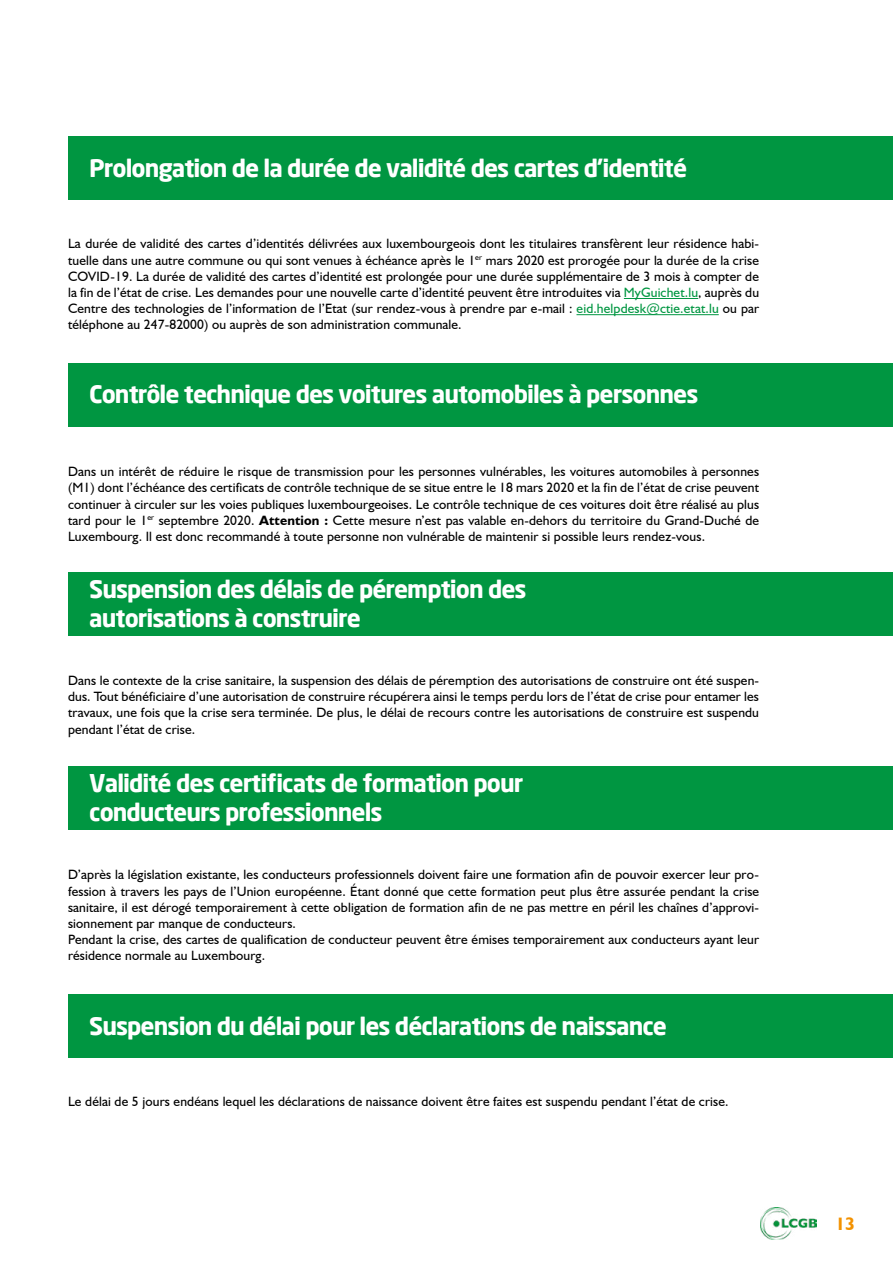
<style>
.page{position:relative;width:893px;height:1263px;background:#fff}
.page>*{position:absolute;margin:0;border:0;box-sizing:border-box;transform-origin:0 0}
.t1{font:700 24px/28.8px "Neo Sans";letter-spacing:-.04em;color:#fff}
.t2{font:700 18px "Humanist 521 BT";color:#f39200}
.t3{font:13.5px/16.2px "Humanist 521 BT";letter-spacing:.01em;color:#000;text-align:justify}
.s1{color:#009641}
.s2{font-weight:700}
</style>
<div class="page">
<img style="left:761px;top:1207px;width:56px;height:33px">
<hr style="left:624px;top:298px;width:74px;height:1px;background:#009641">
<hr style="left:576px;top:314px;width:143px;height:1px;background:#009641">
<div style="left:68px;top:136px;width:825px;height:64px;background:#009641"></div>
<div style="left:68px;top:363px;width:825px;height:63px;background:#009641"></div>
<div style="left:68px;top:572px;width:825px;height:64px;background:#009641"></div>
<div style="left:68px;top:766px;width:825px;height:64px;background:#009641"></div>
<div style="left:68px;top:994px;width:825px;height:64px;background:#009641"></div>
<h1 class="t1" style="left:89px;top:153px;width:599px">Prolongation de la durée de validité des cartes d’identité</h1>
<p class="t3" style="left:68px;top:235px;width:693px">La durée de validité des cartes d’identités délivrées aux luxembourgeois dont les titulaires transfèrent leur résidence habi&shy;tuelle dans une autre commune ou qui sont venues à échéance après le 1<sup>er</sup> mars 2020 est prorogée pour la durée de la crise COVID-19. La durée de validité des cartes d’identité est prolongée pour une durée supplémentaire de 3 mois à compter de la fin de l’état de crise. Les demandes pour une nouvelle carte d’identité peuvent être introduites via <span class="s1">MyGuichet.lu</span>, auprès du Centre des technologies de l’information de l’Etat (sur rendez-vous à prendre par e-mail : <span class="s1">eid.helpdesk@ctie.etat.lu</span> ou par téléphone au 247-82000) ou auprès de son administration communale.</p>
<h1 class="t1" style="left:89px;top:379px;width:611px">Contrôle technique des voitures automobiles à personnes</h1>
<p class="t3" style="left:68px;top:463px;width:693px">Dans un intérêt de réduire le risque de transmission pour les personnes vulnérables, les voitures automobiles à personnes (M1) dont l’échéance des certificats de contrôle technique de se situe entre le 18 mars 2020 et la fin de l’état de crise peuvent continuer à circuler sur les voies publiques luxembourgeoises. Le contrôle technique de ces voitures doit être réalisé au plus tard pour le 1<sup>er</sup> septembre 2020. <span class="s2">Attention :</span> Cette mesure n’est pas valable en-dehors du territoire du Grand-Duché de Luxembourg. Il est donc recommandé à toute personne non vulnérable de maintenir si possible leurs rendez-vous.</p>
<h1 class="t1" style="left:89px;top:574px;width:439px">Suspension des délais de péremption des autorisations à construire</h1>
<p class="t3" style="left:68px;top:672px;width:693px">Dans le contexte de la crise sanitaire, la suspension des délais de péremption des autorisations de construire ont été suspen&shy;dus. Tout bénéficiaire d’une autorisation de construire récupérera ainsi le temps perdu lors de l’état de crise pour entamer les travaux, une fois que la crise sera terminée. De plus, le délai de recours contre les autorisations de construire est suspendu pendant l’état de crise.</p>
<h1 class="t1" style="left:89px;top:768px;width:435px">Validité des certificats de formation pour conducteurs professionnels</h1>
<p class="t3" style="left:68px;top:866px;width:693px;text-align:left">D’après la législation existante, les conducteurs professionnels doivent faire une formation afin de pouvoir exercer leur pro&shy;fession à travers les pays de l’Union européenne. Étant donné que cette formation peut plus être assurée pendant la crise sanitaire, il est dérogé temporairement à cette obligation de formation afin de ne pas mettre en péril les chaînes d’approvi&shy;sionnement par manque de conducteurs.<br>Pendant la crise, des cartes de qualification de conducteur peuvent être émises temporairement aux conducteurs ayant leur résidence normale au Luxembourg.</p>
<h1 class="t1" style="left:89px;top:1010px;width:579px">Suspension du délai pour les déclarations de naissance</h1>
<p class="t3" style="left:68px;top:1093px;width:662px">Le délai de 5 jours endéans lequel les déclarations de naissance doivent être faites est suspendu pendant l’état de crise.</p>
<h2 class="t2" style="left:835px;top:1213px;width:21px">13</h2>
</div>
